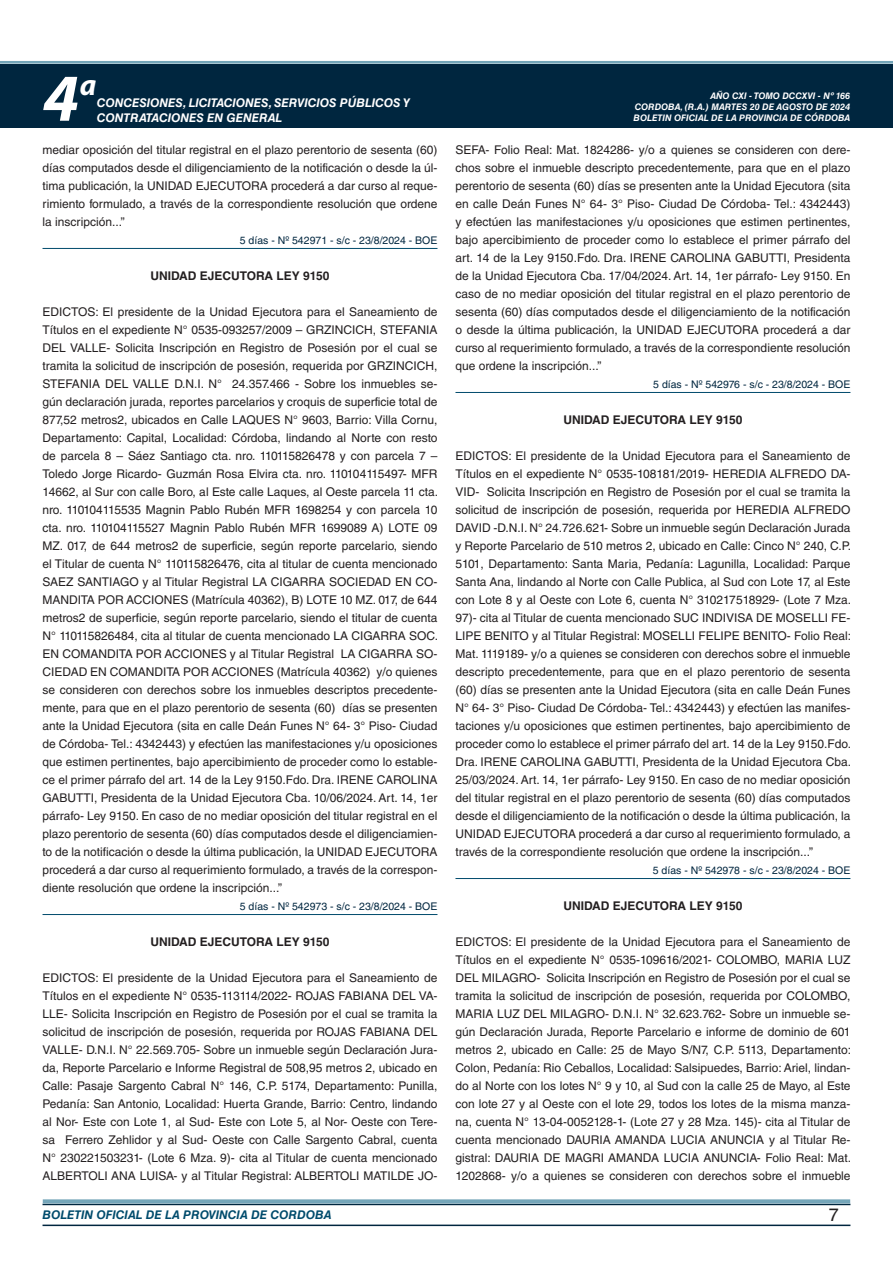
<style>
.page{position:relative;width:893px;height:1263px;background:#fff}
.page>*{position:absolute;margin:0;border:0;box-sizing:border-box;transform-origin:0 0}
.t1{font:italic 700 67.5px "Myriad Pro";color:#fff}
.t2{font:italic 700 30px "Myriad Pro";color:#fff}
.t3{font:18px "Helvetica LT Std";color:#231f20}
.TEXTO_BASE{font:12px/18px "Helvetica LT Std";color:#231f20;text-align:justify}
.RESUELVE{font:700 12px "Helvetica LT Std";color:#231f20}
.t4{font:italic 700 12px/14.4px "Helvetica LT Std";color:#fff}
.t5{font:italic 700 12px "Helvetica LT Std";color:#004b6c}
.FECHA_DE_VENCIMIENTO{font:10.5px "Helvetica LT Std";color:#00263f}
.t6{font:italic 700 9px/10.8px "Helvetica LT Std";color:#fff;text-align:right}
</style>
<div class="page">
<div style="left:0;top:61px;width:893px;height:6px;background:#fff;opacity:.75"></div>
<hr style="left:43px;top:1224px;width:807px;height:2px;background:#00263f">
<div style="left:42px;top:1198px;width:809px;height:8px;background:#fff;opacity:.75"></div>
<div style="left:0;top:64px;width:893px;height:64px;background:#00263f"></div>
<hr style="left:43px;top:248px;width:394px;height:1px;background:#004b6c">
<hr style="left:43px;top:914px;width:394px;height:1px;background:#004b6c">
<hr style="left:455px;top:392px;width:395px;height:1px;background:#004b6c">
<hr style="left:455px;top:878px;width:395px;height:1px;background:#004b6c">
<h1 class="t1" style="left:43px;top:54px;width:38px">4</h1>
<h2 class="t2" style="left:80px;top:66px;width:18px">a</h2>
<p class="t4" style="left:97px;top:96px;width:315px">CONCESIONES, LICITACIONES, SERVICIOS PÚBLICOS Y<br>CONTRATACIONES EN GENERAL</p>
<p class="TEXTO_BASE" style="left:43px;top:141px;width:396px">mediar oposición del titular registral en el plazo perentorio de sesenta (60) días computados desde el diligenciamiento de la notificación o desde la úl&shy;tima publicación, la UNIDAD EJECUTORA procederá a dar curso al reque&shy;rimiento formulado, a través de la correspondiente resolución que ordene la inscripción...”</p>
<p class="FECHA_DE_VENCIMIENTO" style="left:240px;top:234px;width:199px">5 días - Nº 542971 - s/c - 23/8/2024 - BOE</p>
<p class="RESUELVE" style="left:150px;top:268px;width:181px">UNIDAD EJECUTORA LEY 9150</p>
<p class="TEXTO_BASE" style="left:43px;top:303px;width:397px">EDICTOS: El presidente de la Unidad Ejecutora para el Saneamiento de Títulos en el expediente N° 0535-093257/2009 – GRZINCICH, STEFANIA DEL VALLE- Solicita Inscripción en Registro de Posesión por el cual se tramita la solicitud de inscripción de posesión, requerida por GRZINCICH, STEFANIA DEL VALLE D.N.I. N° 24.357.466 - Sobre los inmuebles se&shy;gún declaración jurada, reportes parcelarios y croquis de superficie total de 877,52 metros2, ubicados en Calle LAQUES N° 9603, Barrio: Villa Cornu, Departamento: Capital, Localidad: Córdoba, lindando al Norte con resto de parcela 8 – Sáez Santiago cta. nro. 110115826478 y con parcela 7 – Toledo Jorge Ricardo- Guzmán Rosa Elvira cta. nro. 110104115497- MFR 14662, al Sur con calle Boro, al Este calle Laques, al Oeste parcela 11 cta. nro. 110104115535 Magnin Pablo Rubén MFR 1698254 y con parcela 10 cta. nro. 110104115527 Magnin Pablo Rubén MFR 1699089 A) LOTE 09<br>MZ. 017, de 644 metros2 de superficie, según reporte parcelario, siendo el Titular de cuenta N° 110115826476, cita al titular de cuenta mencionado SAEZ SANTIAGO y al Titular Registral LA CIGARRA SOCIEDAD EN CO-MANDITA POR ACCIONES (Matrícula 40362), B) LOTE 10 MZ. 017, de 644 metros2 de superficie, según reporte parcelario, siendo el titular de cuenta N° 110115826484, cita al titular de cuenta mencionado LA CIGARRA SOC.<br>EN COMANDITA POR ACCIONES y al Titular Registral LA CIGARRA SO-CIEDAD EN COMANDITA POR ACCIONES (Matrícula 40362) y/o quienes se consideren con derechos sobre los inmuebles descriptos precedente&shy;mente, para que en el plazo perentorio de sesenta (60) días se presenten ante la Unidad Ejecutora (sita en calle Deán Funes N° 64- 3° Piso- Ciudad de Córdoba- Tel.: 4342443) y efectúen las manifestaciones y/u oposiciones que estimen pertinentes, bajo apercibimiento de proceder como lo estable&shy;ce el primer párrafo del art. 14 de la Ley 9150.Fdo. Dra. IRENE CAROLINA GABUTTI, Presidenta de la Unidad Ejecutora Cba. 10/06/2024. Art. 14, 1er párrafo- Ley 9150. En caso de no mediar oposición del titular registral en el plazo perentorio de sesenta (60) días computados desde el diligenciamien&shy;to de la notificación o desde la última publicación, la UNIDAD EJECUTORA procederá a dar curso al requerimiento formulado, a través de la correspon&shy;diente resolución que ordene la inscripción...”</p>
<p class="FECHA_DE_VENCIMIENTO" style="left:240px;top:900px;width:199px">5 días - Nº 542973 - s/c - 23/8/2024 - BOE</p>
<p class="RESUELVE" style="left:150px;top:934px;width:181px">UNIDAD EJECUTORA LEY 9150</p>
<p class="TEXTO_BASE" style="left:43px;top:969px;width:396px">EDICTOS: El presidente de la Unidad Ejecutora para el Saneamiento de Títulos en el expediente N° 0535-113114/2022- ROJAS FABIANA DEL VA-LLE- Solicita Inscripción en Registro de Posesión por el cual se tramita la solicitud de inscripción de posesión, requerida por ROJAS FABIANA DEL VALLE- D.N.I. N° 22.569.705- Sobre un inmueble según Declaración Jura&shy;da, Reporte Parcelario e Informe Registral de 508,95 metros 2, ubicado en Calle: Pasaje Sargento Cabral N° 146, C.P. 5174, Departamento: Punilla, Pedanía: San Antonio, Localidad: Huerta Grande, Barrio: Centro, lindando al Nor- Este con Lote 1, al Sud- Este con Lote 5, al Nor- Oeste con Tere&shy;sa Ferrero Zehlidor y al Sud- Oeste con Calle Sargento Cabral, cuenta N° 230221503231- (Lote 6 Mza. 9)- cita al Titular de cuenta mencionado ALBERTOLI ANA LUISA- y al Titular Registral: ALBERTOLI MATILDE JO-</p>
<p class="t6" style="left:635px;top:91px;width:217px">AÑO CXI - TOMO DCCXVI - Nº 166<br>CORDOBA, (R.A.) MARTES 20 DE AGOSTO DE 2024</p>
<p class="t6" style="left:634px;top:112px;width:218px">BOLETIN OFICIAL DE LA PROVINCIA DE CÓRDOBA</p>
<p class="TEXTO_BASE" style="left:455px;top:141px;width:396px">SEFA- Folio Real: Mat. 1824286- y/o a quienes se consideren con dere&shy;chos sobre el inmueble descripto precedentemente, para que en el plazo perentorio de sesenta (60) días se presenten ante la Unidad Ejecutora (sita en calle Deán Funes N° 64- 3° Piso- Ciudad De Córdoba- Tel.: 4342443) y efectúen las manifestaciones y/u oposiciones que estimen pertinentes, bajo apercibimiento de proceder como lo establece el primer párrafo del art. 14 de la Ley 9150.Fdo. Dra. IRENE CAROLINA GABUTTI, Presidenta de la Unidad Ejecutora Cba. 17/04/2024. Art. 14, 1er párrafo- Ley 9150. En caso de no mediar oposición del titular registral en el plazo perentorio de sesenta (60) días computados desde el diligenciamiento de la notificación o desde la última publicación, la UNIDAD EJECUTORA procederá a dar curso al requerimiento formulado, a través de la correspondiente resolución que ordene la inscripción...”</p>
<p class="FECHA_DE_VENCIMIENTO" style="left:653px;top:378px;width:199px">5 días - Nº 542976 - s/c - 23/8/2024 - BOE</p>
<p class="RESUELVE" style="left:563px;top:412px;width:181px">UNIDAD EJECUTORA LEY 9150</p>
<p class="TEXTO_BASE" style="left:455px;top:447px;width:397px">EDICTOS: El presidente de la Unidad Ejecutora para el Saneamiento de Títulos en el expediente N° 0535-108181/2019- HEREDIA ALFREDO DA-VID- Solicita Inscripción en Registro de Posesión por el cual se tramita la solicitud de inscripción de posesión, requerida por HEREDIA ALFREDO DAVID -D.N.I. N° 24.726.621- Sobre un inmueble según Declaración Jurada y Reporte Parcelario de 510 metros 2, ubicado en Calle: Cinco N° 240, C.P.<br>5101, Departamento: Santa Maria, Pedanía: Lagunilla, Localidad: Parque Santa Ana, lindando al Norte con Calle Publica, al Sud con Lote 17, al Este con Lote 8 y al Oeste con Lote 6, cuenta N° 310217518929- (Lote 7 Mza.<br>97)- cita al Titular de cuenta mencionado SUC INDIVISA DE MOSELLI FE-LIPE BENITO y al Titular Registral: MOSELLI FELIPE BENITO- Folio Real:<br>Mat. 1119189- y/o a quienes se consideren con derechos sobre el inmueble descripto precedentemente, para que en el plazo perentorio de sesenta (60) días se presenten ante la Unidad Ejecutora (sita en calle Deán Funes N° 64- 3° Piso- Ciudad De Córdoba- Tel.: 4342443) y efectúen las manifes&shy;taciones y/u oposiciones que estimen pertinentes, bajo apercibimiento de proceder como lo establece el primer párrafo del art. 14 de la Ley 9150.Fdo.<br>Dra. IRENE CAROLINA GABUTTI, Presidenta de la Unidad Ejecutora Cba.<br>25/03/2024. Art. 14, 1er párrafo- Ley 9150. En caso de no mediar oposición del titular registral en el plazo perentorio de sesenta (60) días computados desde el diligenciamiento de la notificación o desde la última publicación, la UNIDAD EJECUTORA procederá a dar curso al requerimiento formulado, a través de la correspondiente resolución que ordene la inscripción...”</p>
<p class="FECHA_DE_VENCIMIENTO" style="left:653px;top:864px;width:199px">5 días - Nº 542978 - s/c - 23/8/2024 - BOE</p>
<p class="RESUELVE" style="left:563px;top:898px;width:181px">UNIDAD EJECUTORA LEY 9150</p>
<p class="TEXTO_BASE" style="left:455px;top:933px;width:397px">EDICTOS: El presidente de la Unidad Ejecutora para el Saneamiento de Títulos en el expediente N° 0535-109616/2021- COLOMBO, MARIA LUZ DEL MILAGRO- Solicita Inscripción en Registro de Posesión por el cual se tramita la solicitud de inscripción de posesión, requerida por COLOMBO, MARIA LUZ DEL MILAGRO- D.N.I. N° 32.623.762- Sobre un inmueble se&shy;gún Declaración Jurada, Reporte Parcelario e informe de dominio de 601 metros 2, ubicado en Calle: 25 de Mayo S/N7, C.P. 5113, Departamento:<br>Colon, Pedanía: Rio Ceballos, Localidad: Salsipuedes, Barrio: Ariel, lindan&shy;do al Norte con los lotes N° 9 y 10, al Sud con la calle 25 de Mayo, al Este con lote 27 y al Oeste con el lote 29, todos los lotes de la misma manza&shy;na, cuenta N° 13-04-0052128-1- (Lote 27 y 28 Mza. 145)- cita al Titular de cuenta mencionado DAURIA AMANDA LUCIA ANUNCIA y al Titular Re&shy;gistral: DAURIA DE MAGRI AMANDA LUCIA ANUNCIA- Folio Real: Mat.<br>1202868- y/o a quienes se consideren con derechos sobre el inmueble</p>
<p class="t5" style="left:43px;top:1208px;width:290px">BOLETIN OFICIAL DE LA PROVINCIA DE CORDOBA</p>
<h3 class="t3" style="left:829px;top:1204px;width:12px">7</h3>
</div>
